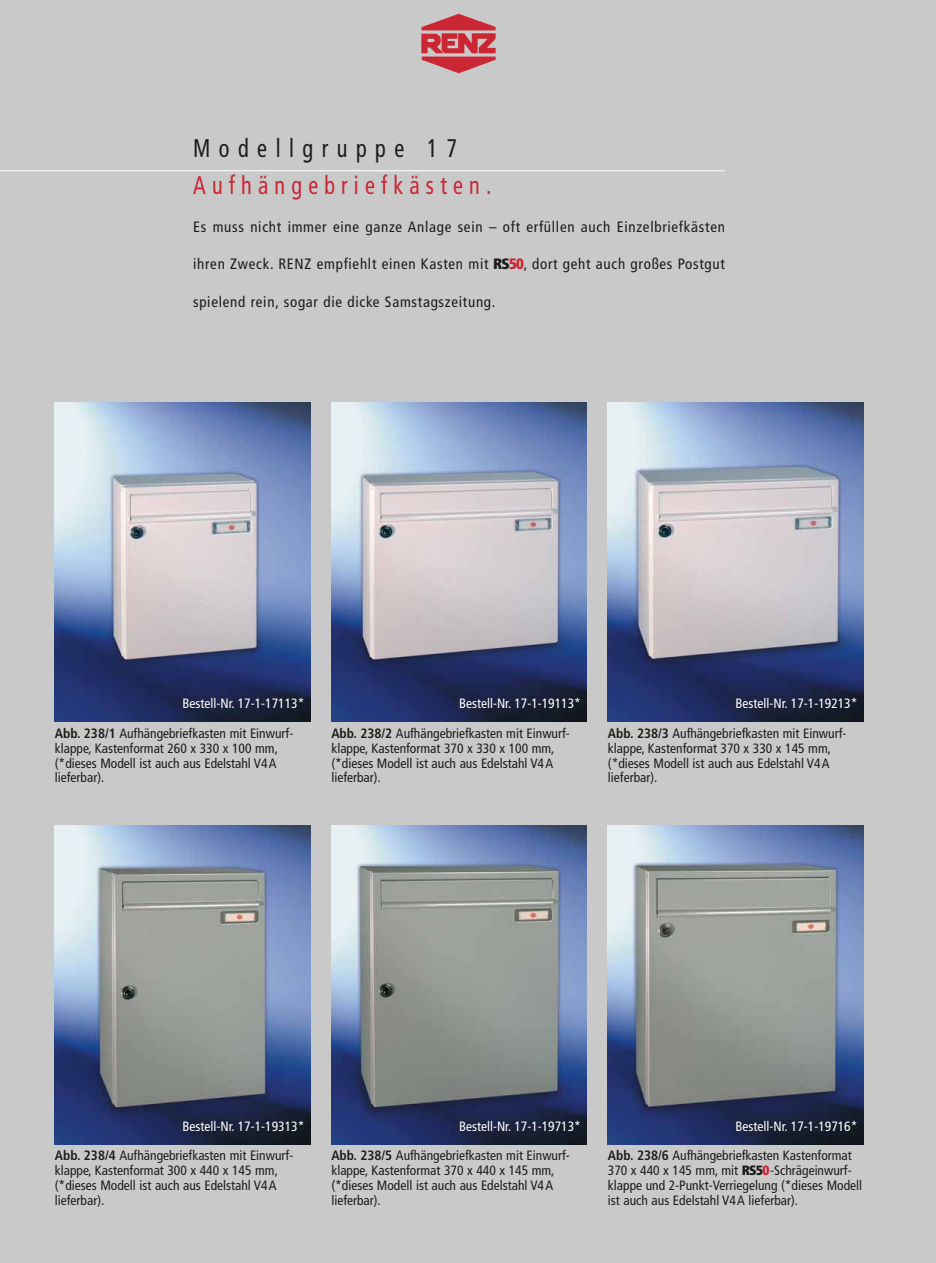
<style>
.page{position:relative;width:936px;height:1263px;background:#fff}
.page>*{position:absolute;margin:0;border:0;box-sizing:border-box;transform-origin:0 0}
.t1{font:condensed 25.5px "Frutiger LT";letter-spacing:.28em;color:#cb2633;scale:.87 1}
.t2{font:condensed 25.5px "Frutiger LT";letter-spacing:.385em;color:#1c1c1a;scale:.87 1}
.t3{font:condensed 15px "Frutiger LT";letter-spacing:.05em;color:#1c1c1a}
.t4{font:condensed 13.5px/14.9px "Frutiger LT";color:#1c1c1a}
.t5{font:condensed 13.5px "Frutiger LT";color:#fff}
.s1{font-weight:900}
.s2{font-weight:900;color:#cb2633}
.s3{font-family:"Frutiger";font-weight:700}
</style>
<div class="page">
<div style="left:0;top:1px;width:935px;height:1262px;background:#c9c9ca"></div>
<img style="left:422px;top:13px;width:73px;height:61px">
<hr style="left:0;top:170px;width:724px;height:1px;background:#fff">
<img style="left:55px;top:403px;width:255px;height:319px">
<img style="left:55px;top:825px;width:255px;height:319px">
<img style="left:331px;top:403px;width:255px;height:319px">
<img style="left:608px;top:403px;width:255px;height:319px">
<img style="left:331px;top:825px;width:255px;height:319px">
<img style="left:608px;top:825px;width:255px;height:319px">
<h1 class="t2" style="left:193px;top:139px;width:305px">Modellgruppe 17</h1>
<h1 class="t1" style="left:193px;top:176px;width:344px">Aufhängebriefkästen.</h1>
<p class="t3" style="left:193px;top:221px;width:533px">Es muss nicht immer eine ganze Anlage sein – oft erfüllen auch Einzelbriefkästen</p>
<p class="t3" style="left:193px;top:259px;width:533px">ihren Zweck. RENZ empfiehlt einen Kasten mit <span class="s1">RS</span><span class="s2">50</span>, dort geht auch großes Postgut</p>
<p class="t3" style="left:193px;top:296px;width:304px">spielend rein, sogar die dicke Samstagszeitung.</p>
<p class="t5" style="left:182px;top:698px;width:123px">Bestell-Nr. 17-1-17113*</p>
<p class="t5" style="left:459px;top:698px;width:123px">Bestell-Nr. 17-1-19113*</p>
<p class="t5" style="left:735px;top:698px;width:123px">Bestell-Nr. 17-1-19213*</p>
<p class="t4" style="left:55px;top:727px;width:240px"><span class="s3">Abb. 238/1</span> Aufhängebriefkasten mit Einwurf&shy;klappe, Kastenformat 260 x 330 x 100 mm, (*dieses Modell ist auch aus Edelstahl V4A lieferbar).</p>
<p class="t4" style="left:331px;top:727px;width:240px"><span class="s3">Abb. 238/2</span> Aufhängebriefkasten mit Einwurf&shy;klappe, Kastenformat 370 x 330 x 100 mm, (*dieses Modell ist auch aus Edelstahl V4A lieferbar).</p>
<p class="t4" style="left:608px;top:727px;width:240px"><span class="s3">Abb. 238/3</span> Aufhängebriefkasten mit Einwurf&shy;klappe, Kastenformat 370 x 330 x 145 mm, (*dieses Modell ist auch aus Edelstahl V4A lieferbar).</p>
<p class="t5" style="left:182px;top:1121px;width:123px">Bestell-Nr. 17-1-19313*</p>
<p class="t5" style="left:459px;top:1121px;width:123px">Bestell-Nr. 17-1-19713*</p>
<p class="t5" style="left:735px;top:1121px;width:123px">Bestell-Nr. 17-1-19716*</p>
<p class="t4" style="left:55px;top:1149px;width:240px"><span class="s3">Abb. 238/4</span> Aufhängebriefkasten mit Einwurf&shy;klappe, Kastenformat 300 x 440 x 145 mm, (*dieses Modell ist auch aus Edelstahl V4A lieferbar).</p>
<p class="t4" style="left:331px;top:1149px;width:240px"><span class="s3">Abb. 238/5</span> Aufhängebriefkasten mit Einwurf&shy;klappe, Kastenformat 370 x 440 x 145 mm, (*dieses Modell ist auch aus Edelstahl V4A lieferbar).</p>
<p class="t4" style="left:608px;top:1149px;width:256px"><span class="s3">Abb. 238/6</span> Aufhängebriefkasten Kastenformat 370 x 440 x 145 mm, mit <span class="s1">RS5</span><span class="s2">0</span>-Schrägeinwurf&shy;klappe und 2-Punkt-Verriegelung (*dieses Modell ist auch aus Edelstahl V4A lieferbar).</p>
</div>
